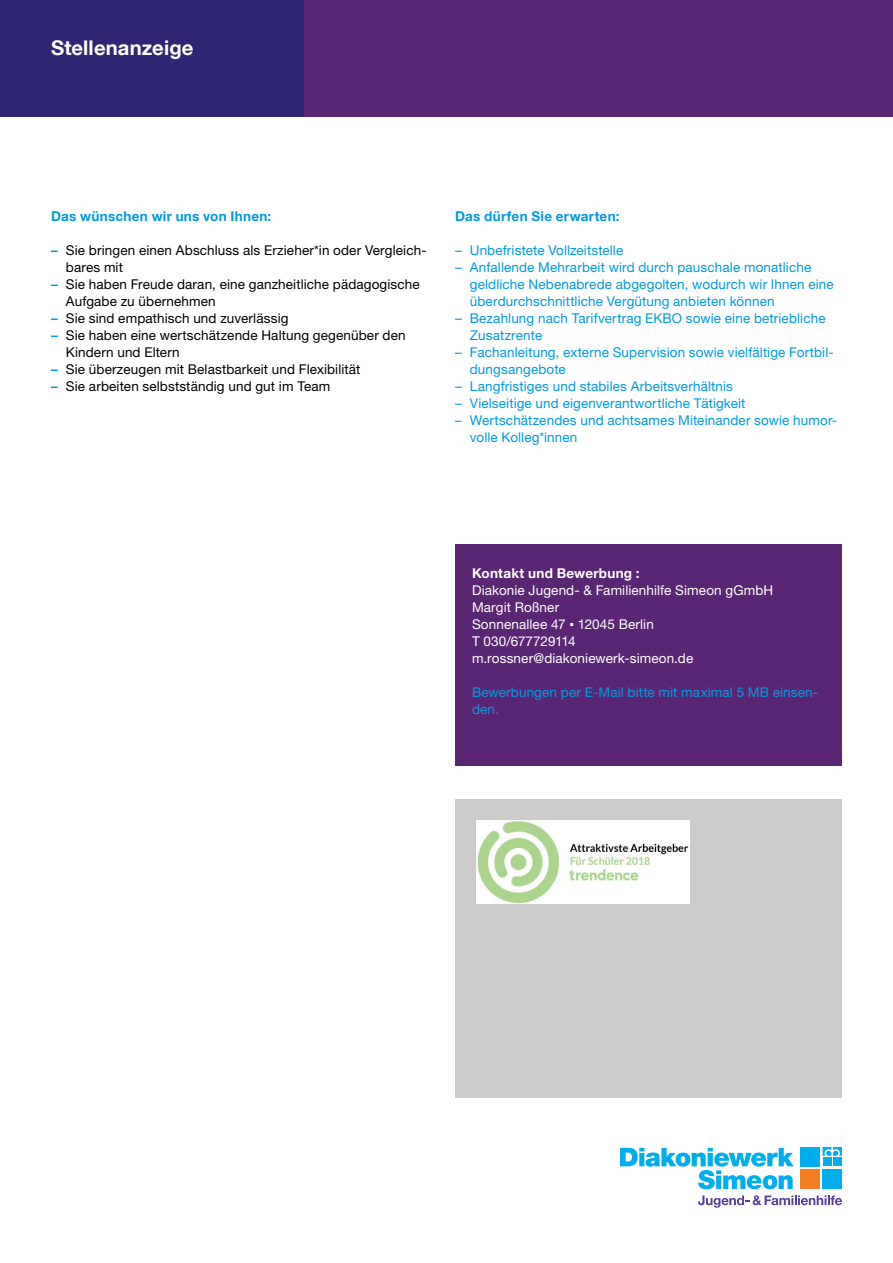
<style>
.page{position:relative;width:893px;height:1263px;background:#fff}
.page>*{position:absolute;margin:0;border:0;box-sizing:border-box;transform-origin:0 0}
._01_Texte_13_5pt_Bol{font:700 20.25px "Helvetica Neue LT Com";letter-spacing:.005em;color:#fff}
._02_Texte_9pt_Roman{font:13.5px/17px "Helvetica Neue LT Pro";letter-spacing:.01em;color:#009bdc}
._02_Texte_9pt_Roman-2{font:13.5px/17px "Helvetica Neue LT Pro";letter-spacing:.01em;color:#000}
._02_Texte_9pt_Roman-3{font:13.5px "Helvetica Neue LT Pro";letter-spacing:.01em;color:#fff}
._03_Texte_9pt_Bold_B{font:700 13.5px "Helvetica Neue LT Com";letter-spacing:.02em;color:#009bdc}
._03_Texte_9pt_Bold_B-2{font:700 13.5px "Helvetica Neue LT Com";letter-spacing:.02em;color:#fff}
.s1{font-family:"Helvetica Neue LT Com";font-weight:700;color:#009bdc}
.s2{font-family:"Arial Narrow"}
</style>
<div class="page">
<div style="left:303px;top:0;width:590px;height:116px;background:#5a2572"></div>
<div style="left:0;top:0;width:303px;height:116px;background:#2e2672"></div>
<div style="left:455px;top:544px;width:387px;height:221px;background:#5a2572"></div>
<svg style="left:698px;top:1195px;width:144px;height:13px"></svg>
<div style="left:800px;top:1169px;width:19px;height:20px;background:#f47d21"></div>
<div style="left:823px;top:1169px;width:19px;height:20px;background:#00aeef"></div>
<div style="left:800px;top:1147px;width:19px;height:19px;background:#00aeef"></div>
<svg style="left:620px;top:1148px;width:174px;height:41px"></svg>
<svg style="left:823px;top:1147px;width:19px;height:9px"></svg>
<div style="left:823px;top:1157px;width:8px;height:9px;background:#00aeef"></div>
<div style="left:833px;top:1157px;width:9px;height:9px;background:#00aeef"></div>
<div style="left:455px;top:799px;width:387px;height:298px;background:#ccc"></div>
<img style="left:476px;top:821px;width:213px;height:83px">
<p class="_01_Texte_13_5pt_Bol" style="left:51px;top:35px;width:144px">Stellenanzeige</p>
<p class="_03_Texte_9pt_Bold_B" style="left:51px;top:208px;width:222px">Das wünschen wir uns von Ihnen:</p>
<p class="_02_Texte_9pt_Roman-2" style="left:66px;top:242px;width:362px;text-indent:-15px"><span class="s1">–</span> Sie bringen einen Abschluss als Erzieher*in oder Vergleich&shy;bares mit</p>
<p class="_02_Texte_9pt_Roman-2" style="left:66px;top:276px;width:355px;text-indent:-15px"><span class="s1">–</span> Sie haben Freude daran, eine ganzheitliche pädagogische<br>Aufgabe zu übernehmen</p>
<p class="_02_Texte_9pt_Roman-2" style="left:51px;top:310px;width:239px"><span class="s1">–</span> Sie sind empathisch und zuverlässig</p>
<p class="_02_Texte_9pt_Roman-2" style="left:66px;top:327px;width:341px;text-indent:-15px"><span class="s1">–</span> Sie haben eine wertschätzende Haltung gegenüber den<br>Kindern und Eltern</p>
<p class="_02_Texte_9pt_Roman-2" style="left:51px;top:361px;width:311px"><span class="s1">–</span> Sie überzeugen mit Belastbarkeit und Flexibilität</p>
<p class="_02_Texte_9pt_Roman-2" style="left:51px;top:378px;width:281px"><span class="s1">–</span> Sie arbeiten selbstständig und gut im Team</p>
<p class="_03_Texte_9pt_Bold_B" style="left:455px;top:208px;width:166px">Das dürfen Sie erwarten:</p>
<p class="_02_Texte_9pt_Roman" style="left:455px;top:242px;width:170px">– Unbefristete Vollzeitstelle</p>
<p class="_02_Texte_9pt_Roman" style="left:470px;top:259px;width:365px;text-indent:-15px">– Anfallende Mehrarbeit wird durch pauschale monatliche geldliche Nebenabrede abgegolten, wodurch wir Ihnen eine überdurchschnittliche Vergütung anbieten können</p>
<p class="_02_Texte_9pt_Roman" style="left:470px;top:310px;width:357px;text-indent:-15px">– Bezahlung nach Tarifvertrag EKBO sowie eine betriebliche<br>Zusatzrente</p>
<p class="_02_Texte_9pt_Roman" style="left:470px;top:344px;width:365px;text-indent:-15px">– Fachanleitung, externe Supervision sowie vielfältige Fortbil&shy;dungsangebote</p>
<p class="_02_Texte_9pt_Roman" style="left:455px;top:378px;width:279px">– Langfristiges und stabiles Arbeitsverhältnis</p>
<p class="_02_Texte_9pt_Roman" style="left:455px;top:395px;width:292px">– Vielseitige und eigenverantwortliche Tätigkeit</p>
<p class="_02_Texte_9pt_Roman" style="left:470px;top:412px;width:369px;text-indent:-15px">– Wertschätzendes und achtsames Miteinander sowie humor&shy;volle Kolleg*innen</p>
<p class="_03_Texte_9pt_Bold_B-2" style="left:472px;top:565px;width:169px">Kontakt und Bewerbung :</p>
<p class="_02_Texte_9pt_Roman-3" style="left:472px;top:582px;width:303px">Diakonie Jugend- &amp; Familienhilfe Simeon gGmbH</p>
<p class="_02_Texte_9pt_Roman-3" style="left:472px;top:599px;width:89px">Margit Roßner</p>
<p class="_02_Texte_9pt_Roman-3" style="left:472px;top:616px;width:183px">Sonnenallee 47 <span class="s2">▪</span> 12045 Berlin</p>
<p class="_02_Texte_9pt_Roman-3" style="left:472px;top:633px;width:105px">T 030/677729114</p>
<p class="_02_Texte_9pt_Roman-3" style="left:472px;top:650px;width:223px">m.rossner@diakoniewerk-simeon.de</p>
<p class="_02_Texte_9pt_Roman" style="left:472px;top:684px;width:348px">Bewerbungen per E-Mail bitte mit maximal 5 MB einsen-</p>
<p class="_02_Texte_9pt_Roman" style="left:472px;top:701px;width:28px">den.</p>
</div>
